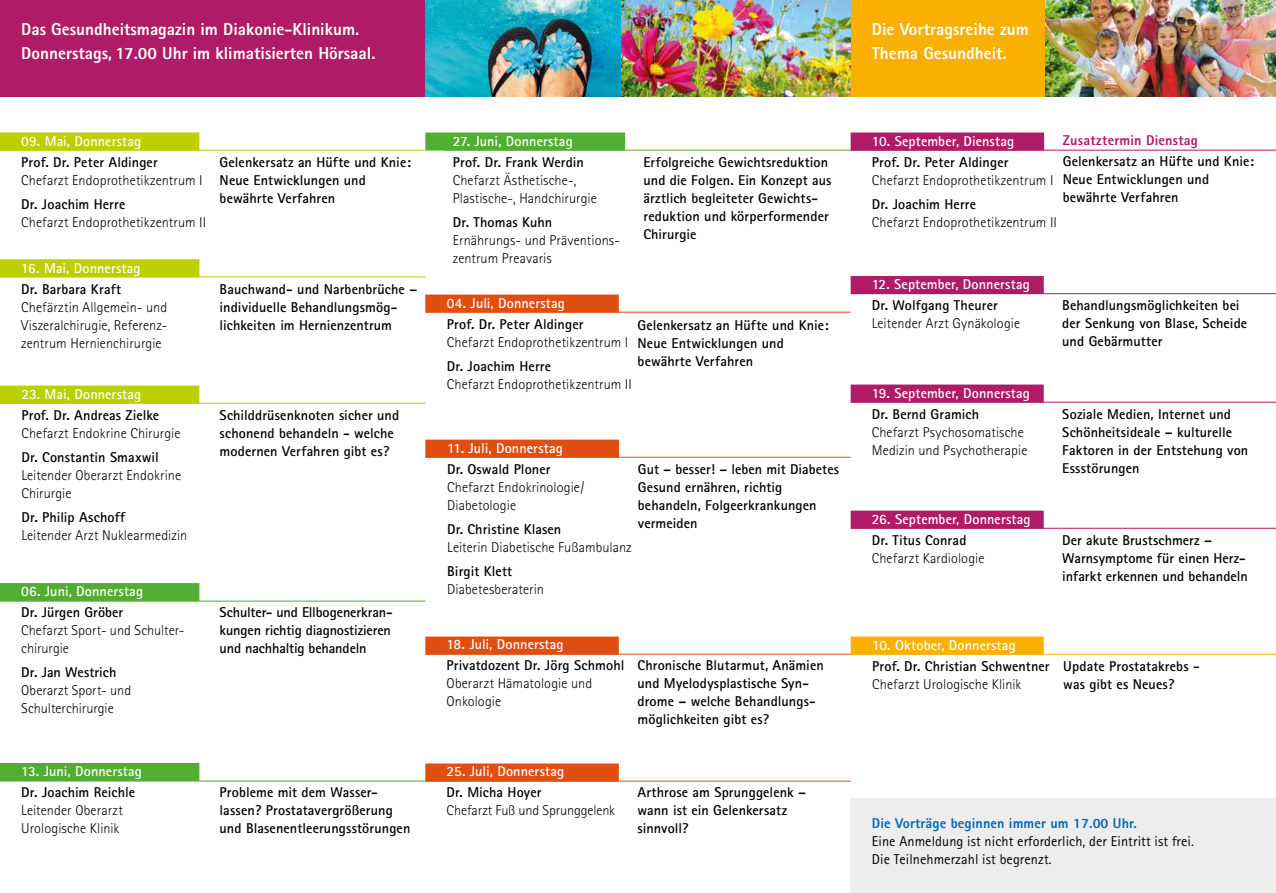
<style>
.page{position:relative;width:1276px;height:893px;background:#fff}
.page>*{position:absolute;margin:0;border:0;box-sizing:border-box;transform-origin:0 0}
.t1{font:800 17.25px/24px "Rotis Sans Serif";color:#fff}
.t2{font:700 14.25px/18px "Rotis Sans Serif";letter-spacing:.005em;color:#000}
.t3{font:300 14.25px/18px "Rotis Sans Serif";letter-spacing:.005em;color:#000}
.t4{font:700 14.25px "Rotis Sans Serif";letter-spacing:.01em;color:#fff}
.t5{font:14.25px/18px "Rotis Sans Serif";letter-spacing:.005em;color:#000}
.t6{font:800 14.25px "Rotis Sans Serif";letter-spacing:.005em;color:#0069b4}
.t7{font:800 14.25px "Rotis Sans Serif";letter-spacing:.015em;color:#af1b67}
</style>
<div class="page">
<div style="left:850px;top:799px;width:426px;height:94px;background:#ededed"></div>
<div style="left:0;top:0;width:452px;height:97px;background:#af1b67"></div>
<div style="left:837px;top:0;width:273px;height:97px;background:#f9b000"></div>
<img style="left:1045px;top:0;width:231px;height:97px">
<div style="left:0;top:133px;width:199px;height:17px;background:#bccf00"></div>
<hr style="left:0;top:150px;width:425px;height:1px;background:#bccf00">
<div style="left:0;top:386px;width:199px;height:17px;background:#bccf00"></div>
<hr style="left:0;top:403px;width:425px;height:1px;background:#bccf00">
<div style="left:0;top:583px;width:199px;height:18px;background:#52ae32"></div>
<div style="left:0;top:763px;width:199px;height:18px;background:#52ae32"></div>
<hr style="left:0;top:601px;width:425px;height:1px;background:#52ae32">
<hr style="left:0;top:781px;width:425px;height:1px;background:#52ae32">
<div style="left:0;top:259px;width:199px;height:18px;background:#bccf00"></div>
<hr style="left:0;top:277px;width:425px;height:1px;background:#bccf00">
<hr style="left:444px;top:150px;width:406px;height:1px;background:#52ae32">
<div style="left:425px;top:133px;width:200px;height:18px;background:#52ae32"></div>
<div style="left:425px;top:440px;width:194px;height:17px;background:#e14e12"></div>
<hr style="left:425px;top:457px;width:425px;height:1px;background:#e14e12">
<div style="left:425px;top:637px;width:194px;height:17px;background:#e14e12"></div>
<div style="left:425px;top:763px;width:194px;height:18px;background:#e14e12"></div>
<div style="left:850px;top:133px;width:194px;height:17px;background:#af1b67"></div>
<hr style="left:425px;top:654px;width:425px;height:1px;background:#e14e12">
<hr style="left:425px;top:781px;width:425px;height:1px;background:#e14e12">
<hr style="left:850px;top:150px;width:426px;height:1px;background:#af1b67">
<div style="left:425px;top:295px;width:194px;height:17px;background:#e14e12"></div>
<hr style="left:425px;top:312px;width:425px;height:1px;background:#e14e12">
<div style="left:850px;top:637px;width:193px;height:17px;background:#f9b000"></div>
<hr style="left:850px;top:654px;width:426px;height:1px;background:#f9b000">
<hr style="left:851px;top:293px;width:425px;height:1px;background:#af1b67">
<hr style="left:851px;top:402px;width:425px;height:1px;background:#af1b67">
<hr style="left:851px;top:528px;width:425px;height:1px;background:#af1b67">
<div style="left:850px;top:276px;width:193px;height:18px;background:#af1b67"></div>
<div style="left:850px;top:385px;width:193px;height:18px;background:#af1b67"></div>
<div style="left:850px;top:511px;width:193px;height:18px;background:#af1b67"></div>
<img style="left:425px;top:0;width:425px;height:97px">
<p class="t1" style="left:21px;top:17px;width:356px">Das Gesundheitsmagazin im Diakonie-Klinikum.<br>Donnerstags, 17.00 Uhr im klimatisierten Hörsaal.</p>
<p class="t1" style="left:872px;top:17px;width:158px">Die Vortragsreihe zum<br>Thema Gesundheit.</p>
<p class="t4" style="left:21px;top:132px;width:122px">09. Mai, Donnerstag</p>
<p class="t2" style="left:21px;top:153px;width:138px">Prof. Dr. Peter Aldinger</p>
<p class="t3" style="left:21px;top:171px;width:183px">Chefarzt Endoprothetikzentrum I</p>
<p class="t2" style="left:21px;top:195px;width:106px">Dr. Joachim Herre</p>
<p class="t3" style="left:21px;top:213px;width:186px">Chefarzt Endoprothetikzentrum II</p>
<p class="t4" style="left:21px;top:259px;width:121px">16. Mai, Donnerstag</p>
<p class="t2" style="left:21px;top:280px;width:102px">Dr. Barbara Kraft</p>
<p class="t3" style="left:21px;top:298px;width:148px;text-align:justify">Chefärztin Allgemein- und Viszeralchirugie, Referenz&shy;zentrum Hernienchirurgie</p>
<p class="t2" style="left:220px;top:153px;width:193px">Gelenkersatz an Hüfte und Knie:<br>Neue Entwicklungen und bewährte Verfahren</p>
<p class="t2" style="left:220px;top:280px;width:199px">Bauchwand- und Narbenbrüche – individuelle Behandlungsmög&shy;lichkeiten im Hernienzentrum</p>
<p class="t4" style="left:21px;top:385px;width:121px">23. Mai, Donnerstag</p>
<p class="t2" style="left:21px;top:406px;width:139px">Prof. Dr. Andreas Zielke</p>
<p class="t3" style="left:21px;top:424px;width:161px">Chefarzt Endokrine Chirurgie</p>
<p class="t2" style="left:21px;top:448px;width:139px">Dr. Constantin Smaxwil</p>
<p class="t3" style="left:21px;top:466px;width:161px">Leitender Oberarzt Endokrine<br>Chirurgie</p>
<p class="t2" style="left:21px;top:508px;width:105px">Dr. Philip Aschoff</p>
<p class="t3" style="left:21px;top:526px;width:167px">Leitender Arzt Nuklearmedizin</p>
<p class="t2" style="left:220px;top:406px;width:181px">Schilddrüsenknoten sicher und schonend behandeln - welche modernen Verfahren gibt es?</p>
<p class="t4" style="left:21px;top:582px;width:123px">06. Juni, Donnerstag</p>
<p class="t2" style="left:21px;top:603px;width:104px">Dr. Jürgen Gröber</p>
<p class="t3" style="left:21px;top:621px;width:164px">Chefarzt Sport- und Schulter&shy;chirurgie</p>
<p class="t2" style="left:21px;top:663px;width:97px">Dr. Jan Westrich</p>
<p class="t3" style="left:21px;top:681px;width:111px">Oberarzt Sport- und<br>Schulterchirurgie</p>
<p class="t2" style="left:220px;top:603px;width:175px">Schulter- und Ellbogenerkran&shy;kungen richtig diagnostizieren und nachhaltig behandeln</p>
<p class="t4" style="left:21px;top:762px;width:122px">13. Juni, Donnerstag</p>
<p class="t2" style="left:21px;top:783px;width:115px">Dr. Joachim Reichle</p>
<p class="t3" style="left:21px;top:801px;width:103px">Leitender Oberarzt<br>Urologische Klinik</p>
<p class="t2" style="left:220px;top:783px;width:192px">Probleme mit dem Wasser&shy;lassen? Prostatavergrößerung und Blasenentleerungsstörungen</p>
<p class="t4" style="left:453px;top:132px;width:122px">27. Juni, Donnerstag</p>
<p class="t2" style="left:453px;top:153px;width:133px">Prof. Dr. Frank Werdin</p>
<p class="t3" style="left:453px;top:171px;width:146px">Chefarzt Ästhetische-,<br>Plastische-, Handchirurgie</p>
<p class="t2" style="left:453px;top:213px;width:101px">Dr. Thomas Kuhn</p>
<p class="t3" style="left:453px;top:231px;width:169px">Ernährungs- und Präventions&shy;zentrum Preavaris</p>
<p class="t2" style="left:643px;top:153px;width:190px">Erfolgreiche Gewichtsreduktion und die Folgen. Ein Konzept aus ärztlich begleiteter Gewichts&shy;reduktion und körperformender<br>Chirurgie</p>
<p class="t4" style="left:447px;top:294px;width:120px">04. Juli, Donnerstag</p>
<p class="t2" style="left:447px;top:315px;width:138px">Prof. Dr. Peter Aldinger</p>
<p class="t3" style="left:447px;top:333px;width:183px">Chefarzt Endoprothetikzentrum I</p>
<p class="t2" style="left:447px;top:357px;width:106px">Dr. Joachim Herre</p>
<p class="t3" style="left:447px;top:375px;width:186px">Chefarzt Endoprothetikzentrum II</p>
<p class="t2" style="left:637px;top:315px;width:193px">Gelenkersatz an Hüfte und Knie:<br>Neue Entwicklungen und bewährte Verfahren</p>
<p class="t4" style="left:447px;top:439px;width:117px">11. Juli, Donnerstag</p>
<p class="t2" style="left:447px;top:460px;width:105px">Dr. Oswald Ploner</p>
<p class="t3" style="left:447px;top:478px;width:139px">Chefarzt Endokrinologie/<br>Diabetologie</p>
<p class="t2" style="left:447px;top:520px;width:116px">Dr. Christine Klasen</p>
<p class="t3" style="left:447px;top:538px;width:186px">Leiterin Diabetische Fußambulanz</p>
<p class="t2" style="left:447px;top:562px;width:66px">Birgit Klett</p>
<p class="t3" style="left:447px;top:580px;width:98px">Diabetesberaterin</p>
<p class="t2" style="left:638px;top:460px;width:203px">Gut – besser! – leben mit Diabetes<br>Gesund ernähren, richtig behandeln, Folgeerkrankungen vermeiden</p>
<p class="t4" style="left:446px;top:635px;width:119px">18. Juli, Donnerstag</p>
<p class="t2" style="left:446px;top:656px;width:179px">Privatdozent Dr. Jörg Schmohl</p>
<p class="t3" style="left:446px;top:674px;width:147px">Oberarzt Hämatologie und<br>Onkologie</p>
<p class="t2" style="left:637px;top:656px;width:188px">Chronische Blutarmut, Anämien und Myelodysplastische Syn&shy;drome – welche Behandlungs&shy;möglichkeiten gibt es?</p>
<p class="t4" style="left:446px;top:762px;width:119px">25. Juli, Donnerstag</p>
<p class="t2" style="left:446px;top:783px;width:96px">Dr. Micha Hoyer</p>
<p class="t3" style="left:446px;top:801px;width:170px">Chefarzt Fuß und Sprunggelenk</p>
<p class="t2" style="left:637px;top:783px;width:170px">Arthrose am Sprunggelenk – wann ist ein Gelenkersatz sinnvoll?</p>
<p class="t7" style="left:1062px;top:131px;width:137px">Zusatztermin Dienstag</p>
<p class="t2" style="left:1062px;top:152px;width:193px">Gelenkersatz an Hüfte und Knie:<br>Neue Entwicklungen und bewährte Verfahren</p>
<p class="t4" style="left:872px;top:132px;width:144px">10. September, Dienstag</p>
<p class="t2" style="left:872px;top:153px;width:138px">Prof. Dr. Peter Aldinger</p>
<p class="t3" style="left:872px;top:171px;width:183px">Chefarzt Endoprothetikzentrum I</p>
<p class="t2" style="left:872px;top:195px;width:106px">Dr. Joachim Herre</p>
<p class="t3" style="left:872px;top:213px;width:186px">Chefarzt Endoprothetikzentrum II</p>
<p class="t4" style="left:871px;top:275px;width:160px">12. September, Donnerstag</p>
<p class="t2" style="left:871px;top:296px;width:128px">Dr. Wolfgang Theurer</p>
<p class="t3" style="left:871px;top:314px;width:150px">Leitender Arzt Gynäkologie</p>
<p class="t4" style="left:871px;top:384px;width:160px">19. September, Donnerstag</p>
<p class="t2" style="left:871px;top:404px;width:109px">Dr. Bernd Gramich</p>
<p class="t3" style="left:871px;top:423px;width:157px">Chefarzt Psychosomatische<br>Medizin und Psychotherapie</p>
<p class="t4" style="left:871px;top:510px;width:160px">26. September, Donnerstag</p>
<p class="t2" style="left:871px;top:530px;width:96px">Dr. Titus Conrad</p>
<p class="t3" style="left:871px;top:549px;width:114px">Chefarzt Kardiologie</p>
<p class="t2" style="left:1062px;top:296px;width:186px">Behandlungsmöglichkeiten bei der Senkung von Blase, Scheide und Gebärmutter</p>
<p class="t2" style="left:1062px;top:404px;width:188px">Soziale Medien, Internet und<br>Schönheitsideale – kulturelle<br>Faktoren in der Entstehung von<br>Essstörungen</p>
<p class="t2" style="left:1062px;top:530px;width:187px">Der akute Brustschmerz –<br>Warnsymptome für einen Herz&shy;infarkt erkennen und behandeln</p>
<p class="t4" style="left:872px;top:636px;width:145px">10. Oktober, Donnerstag</p>
<p class="t2" style="left:872px;top:657px;width:179px">Prof. Dr. Christian Schwentner</p>
<p class="t3" style="left:872px;top:675px;width:151px">Chefarzt Urologische Klinik</p>
<p class="t2" style="left:1063px;top:657px;width:138px">Update Prostatakrebs - was gibt es Neues?</p>
<p class="t6" style="left:872px;top:814px;width:266px">Die Vorträge beginnen immer um 17.00 Uhr.</p>
<p class="t5" style="left:872px;top:832px;width:323px">Eine Anmeldung ist nicht erforderlich, der Eintritt ist frei.<br>Die Teilnehmerzahl ist begrenzt.</p>
</div>
